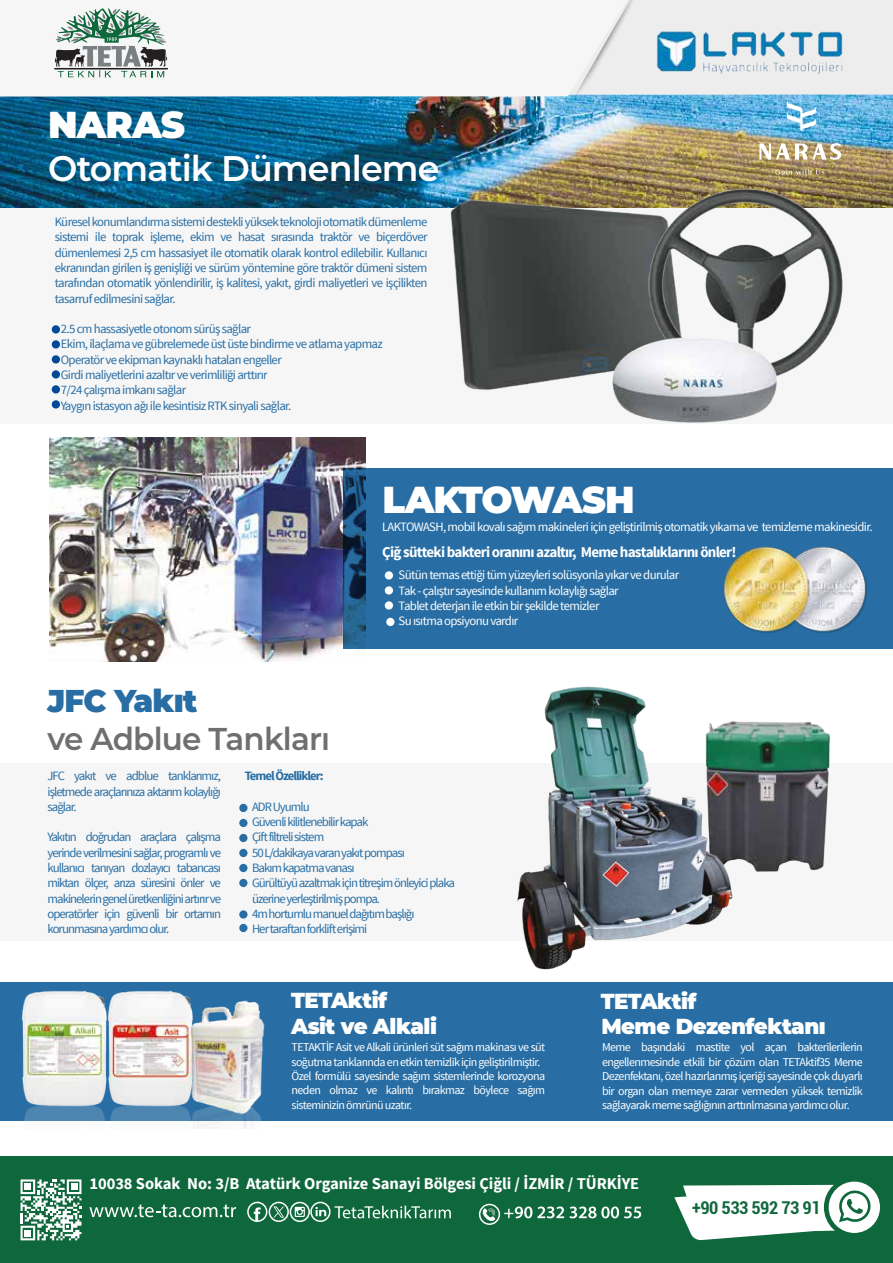
<style>
.page{position:relative;width:893px;height:1263px;background:#fff}
.page>*{position:absolute;margin:0;border:0;box-sizing:border-box;transform-origin:0 0}
.t1{font:900 37.5px "Montserrat";letter-spacing:-.025em;color:#fff}
.t2{font:600 35.55px "Montserrat";letter-spacing:-.025em;color:#fff}
.t3{font:600 31.5px "Montserrat";letter-spacing:-.025em;color:#706f6f}
.t4{font:900 31.5px "Montserrat";letter-spacing:-.025em;color:#286ea4}
.t5{font:900 21.75px/26.1px "Montserrat";letter-spacing:-.025em;color:#fff}
.t6{font:700 condensed 17.7px "Roboto";letter-spacing:-.025em;color:#0f673c}
.t7{font:700 16.5px "Source Sans Pro";letter-spacing:-.005em;color:#fff}
.t8{font:700 15px "Source Sans Pro";letter-spacing:-.05em;color:#fff}
.t9{font:12.75px/15.3px "Source Sans Pro";letter-spacing:-.075em;color:#286ea4;text-align:justify}
.t10{font:12.75px/15.3px "Source Sans Pro";letter-spacing:-.05em;color:#fff}
.t11{font:12.75px/15.3px "Source Sans Pro";letter-spacing:-.05em;color:#286ea4}
.t12{font:700 12.75px "Source Sans Pro";letter-spacing:-.075em;color:#286ea4}
.t13{font:12px/14.4px "Source Sans Pro";letter-spacing:-.05em;color:#fff;text-align:justify}
</style>
<div class="page">
<img style="left:50px;top:438px;width:315px;height:223px">
<div style="left:344px;top:468px;width:549px;height:180px;background:#286ea4"></div>
<div style="left:0;top:982px;width:893px;height:138px;background:#286ea4"></div>
<img style="left:0;top:95px;width:893px;height:106px">
<div style="left:0;top:201px;width:893px;height:222px;background:#f6f6f6"></div>
<div style="left:0;top:763px;width:893px;height:177px;background:#f6f6f6"></div>
<div style="left:0;top:1157px;width:893px;height:106px;background:#0f673c"></div>
<div style="left:532px;top:0;width:361px;height:95px;background:#ededed"></div>
<div style="left:0;top:60px;width:572px;height:37px;background:#f6f6f6"></div>
<svg style="left:572px;top:0;width:66px;height:101px"></svg>
<img style="left:656px;top:31px;width:187px;height:43px">
<svg style="left:55px;top:8px;width:113px;height:69px"></svg>
<svg style="left:775px;top:169px;width:49px;height:6px"></svg>
<svg style="left:787px;top:101px;width:29px;height:30px"></svg>
<svg style="left:759px;top:143px;width:82px;height:17px"></svg>
<div style="left:52px;top:325px;width:8px;height:8px;background:#004a97;border-radius:50%"></div>
<div style="left:52px;top:340px;width:8px;height:8px;background:#004a97;border-radius:50%"></div>
<div style="left:52px;top:355px;width:8px;height:8px;background:#004a97;border-radius:50%"></div>
<div style="left:52px;top:370px;width:8px;height:8px;background:#004a97;border-radius:50%"></div>
<div style="left:52px;top:385px;width:8px;height:8px;background:#004a97;border-radius:50%"></div>
<div style="left:52px;top:400px;width:8px;height:8px;background:#004a97;border-radius:50%"></div>
<img style="left:385px;top:171px;width:367px;height:219px">
<img style="left:632px;top:179px;width:225px;height:106px">
<img style="left:543px;top:285px;width:300px;height:138px">
<img style="left:778px;top:721px;width:52px;height:150px">
<img style="left:517px;top:686px;width:261px;height:284px">
<div style="left:385px;top:571px;width:8px;height:8px;background:#fff;border-radius:50%"></div>
<div style="left:385px;top:601px;width:8px;height:8px;background:#fff;border-radius:50%"></div>
<div style="left:386px;top:618px;width:8px;height:8px;background:#fff;border-radius:50%"></div>
<div style="left:385px;top:586px;width:8px;height:8px;background:#fff;border-radius:50%"></div>
<div style="left:239px;top:804px;width:8px;height:8px;background:#286ea4;border-radius:50%"></div>
<div style="left:239px;top:819px;width:8px;height:8px;background:#286ea4;border-radius:50%"></div>
<div style="left:239px;top:834px;width:8px;height:8px;background:#286ea4;border-radius:50%"></div>
<div style="left:239px;top:849px;width:8px;height:8px;background:#286ea4;border-radius:50%"></div>
<div style="left:239px;top:864px;width:8px;height:8px;background:#286ea4;border-radius:50%"></div>
<div style="left:239px;top:879px;width:8px;height:8px;background:#286ea4;border-radius:50%"></div>
<div style="left:239px;top:910px;width:8px;height:8px;background:#286ea4;border-radius:50%"></div>
<div style="left:239px;top:924px;width:8px;height:8px;background:#286ea4;border-radius:50%"></div>
<img style="left:724px;top:546px;width:144px;height:87px">
<svg style="left:21px;top:1179px;width:60px;height:61px"></svg>
<div style="left:479px;top:1204px;width:21px;height:21px;border:2px solid #fff;border-radius:50%"></div>
<svg style="left:481px;top:1208px;width:15px;height:13px"></svg>
<svg style="left:504px;top:1206px;width:137px;height:12px"></svg>
<svg style="left:829px;top:1181px;width:51px;height:52px"></svg>
<svg style="left:674px;top:1184px;width:200px;height:56px"></svg>
<svg style="left:247px;top:1201px;width:204px;height:21px"></svg>
<svg style="left:89px;top:1204px;width:147px;height:13px"></svg>
<img style="left:2px;top:1112px;width:86px;height:9px">
<img style="left:88px;top:1112px;width:98px;height:9px">
<img style="left:186px;top:1119px;width:86px;height:9px">
<img style="left:21px;top:990px;width:67px;height:122px">
<img style="left:88px;top:990px;width:98px;height:122px">
<img style="left:186px;top:996px;width:79px;height:123px">
<h1 class="t1" style="left:48px;top:97px;width:138px">NARAS</h1>
<h2 class="t2" style="left:48px;top:143px;width:393px">Otomatik Dümenleme</h2>
<p class="t9" style="left:55px;top:214px;width:374px">Küresel konumlandırma sistemi destekli yüksek teknoloji otomatik dümenleme sistemi ile toprak işleme, ekim ve hasat sırasında traktör ve biçerdöver dümenlemesi 2,5 cm hassasiyet ile otomatik olarak kontrol edilebilir. Kullanıcı ekranından girilen iş genişliği ve sürüm yöntemine göre traktör dümeni sistem tarafından otomatik yönlendirilir, iş kalitesi, yakıt, girdi maliyetleri ve işçilikten tasarruf edilmesini sağlar.</p>
<p class="t11" style="left:61px;top:321px;width:324px">2.5 cm hassasiyetle otonom sürüş sağlar<br>Ekim, ilaçlama ve gübrelemede üst üste bindirme ve atlama yapmaz Operatör ve ekipman kaynaklı hataları engeller<br>Girdi maliyetlerini azaltır ve verimliliği arttırır<br>7/24 çalışma imkanı sağlar<br>Yaygın istasyon ağı ile kesintisiz RTK sinyali sağlar.</p>
<h1 class="t1" style="left:382px;top:472px;width:254px">LAKTOWASH</h1>
<p class="t10" style="left:382px;top:519px;width:492px">LAKTOWASH, mobil kovalı sağım makineleri için geliştirilmiş otomatik yıkama ve temizleme makinesidir.</p>
<p class="t10" style="left:399px;top:568px;width:282px">Sütün temas ettiği tüm yüzeyleri solüsyonla yıkar ve durular Tak - çalıştır sayesinde kullanım kolaylığı sağlar<br>Tablet deterjan ile etkin bir şekilde temizler<br>Su ısıtma opsiyonu vardır</p>
<p class="t8" style="left:382px;top:543px;width:356px">Çiğ sütteki bakteri oranını azaltır, Meme hastalıklarını önler!</p>
<h3 class="t4" style="left:48px;top:677px;width:151px">JFC Yakıt</h3>
<h3 class="t3" style="left:48px;top:717px;width:284px">ve Adblue Tankları</h3>
<p class="t9" style="left:48px;top:768px;width:175px">JFC yakıt ve adblue tanklarımız, işletmede araçlarınıza aktarım kolaylığı sağlar.</p>
<p class="t9" style="left:48px;top:830px;width:175px">Yakıtın doğrudan araçlara çalışma yerinde verilmesini sağlar, programlı ve kullanıcı tanıyan dozlayıcı tabancası miktarı ölçer, arıza süresini önler ve makinelerin genel üretkenliğini artırır ve operatörler için güvenli bir ortamın korunmasına yardımcı olur.</p>
<p class="t12" style="left:245px;top:768px;width:80px">Temel Özellikler:</p>
<p class="t9" style="left:252px;top:799px;width:205px;text-align:left">ADR Uyumlu<br>Güvenli kilitlenebilir kapak<br>Çift filtreli sistem<br>50 L/dakikaya varan yakıt pompası<br>Bakım kapatma vanası<br>Gürültüyü azaltmak için titreşim önleyici plaka üzerine yerleştirilmiş pompa.<br>4m hortumlu manuel dağıtım başlığı<br>Her taraftan forklift erişimi</p>
<h3 class="t5" style="left:291px;top:986px;width:147px">TETAktif<br>Asit ve Alkali</h3>
<p class="t13" style="left:292px;top:1040px;width:255px;text-align:left">TETAKTİF Asit ve Alkali ürünleri süt sağım makinası ve süt soğutma tanklarında en etkin temizlik için geliştirilmiştir.<br>Özel formülü sayesinde sağım sistemlerinde korozyona neden olmaz ve kalıntı bırakmaz böylece sağım sisteminizin ömrünü uzatır.</p>
<h3 class="t5" style="left:601px;top:987px;width:98px">TETAktif</h3>
<h3 class="t5" style="left:601px;top:1012px;width:226px">Meme Dezenfektanı</h3>
<p class="t13" style="left:602px;top:1040px;width:262px">Meme başındaki mastite yol açan bakterilerilerin engellenmesinde etkili bir çözüm olan TETAktif35 Meme Dezenfektanı, özel hazırlanmış içeriği sayesinde çok duyarlı bir organ olan memeye zarar vermeden yüksek temizlik sağlayarak meme sağlığının arttırılmasına yardımcı olur.</p>
<p class="t7" style="left:89px;top:1173px;width:551px">10038 Sokak No: 3/B Atatürk Organize Sanayi Bölgesi Çiğli / İZMİR / TÜRKİYE</p>
<h3 class="t6" style="left:692px;top:1195px;width:130px">+90 533 592 73 91</h3>
</div>
